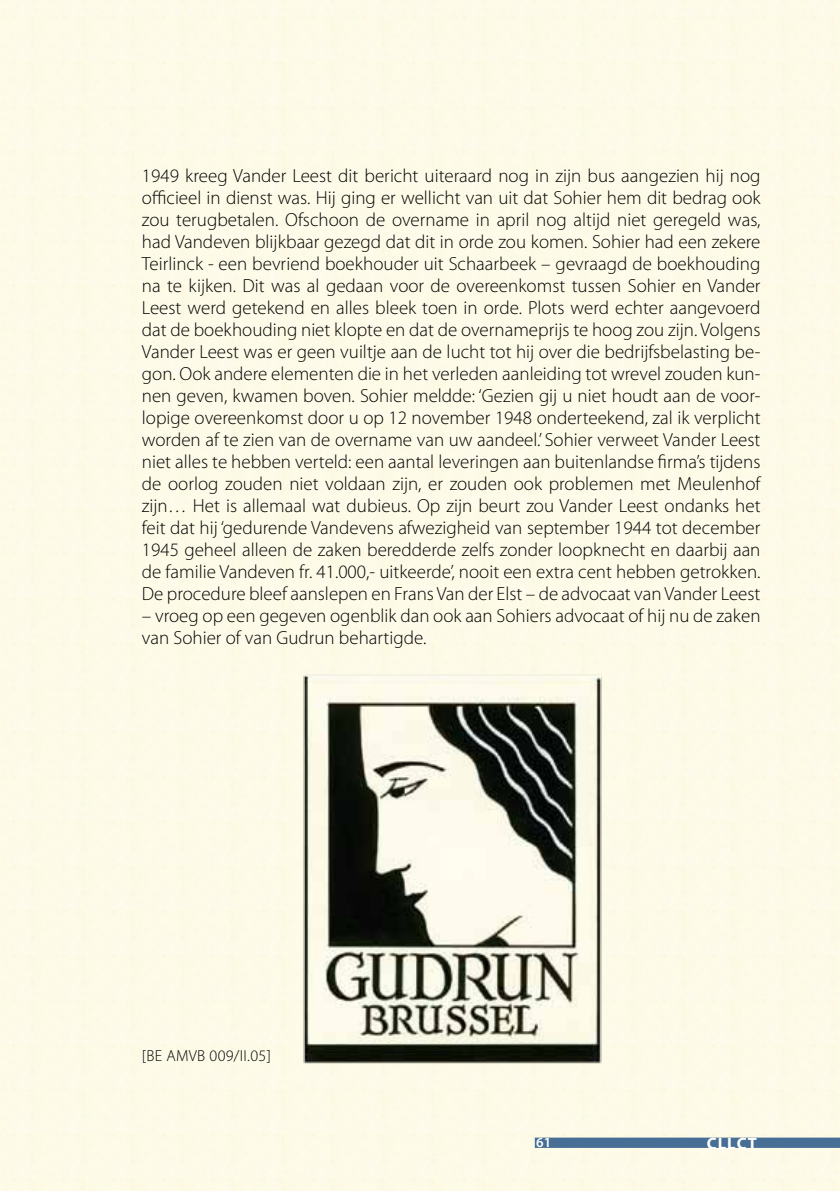
<style>
.page{position:relative;width:840px;height:1191px;background:#fff}
.page>*{position:absolute;margin:0;border:0;box-sizing:border-box;transform-origin:0 0}
.t1{font:300 19px/22px "Myriad Pro";color:#000;text-align:justify}
.t2{font:700 16.6px "Myriad Pro";letter-spacing:.055em;color:#fff}
.t3{font:300 16px "Myriad Pro";letter-spacing:.02em;color:#000}
.t4{font:600 14px "Myriad Pro";color:#fff}
</style>
<div class="page">
<div style="left:0;top:0;width:839px;height:1191px;background:#fefbe8"></div>
<div style="left:534px;top:1137px;width:305px;height:10px;background:#476e95"></div>
<img style="left:292px;top:665px;width:318px;height:408px">
<p class="t1" style="left:142px;top:164px;width:620px">1949 kreeg Vander Leest dit bericht uiteraard nog in zijn bus aangezien hij nog officieel in dienst was. Hij ging er wellicht van uit dat Sohier hem dit bedrag ook zou terugbetalen. Ofschoon de overname in april nog altijd niet geregeld was, had Vandeven blijkbaar gezegd dat dit in orde zou komen. Sohier had een zekere Teirlinck - een bevriend boekhouder uit Schaarbeek – gevraagd de boekhouding na te kijken. Dit was al gedaan voor de overeenkomst tussen Sohier en Vander Leest werd getekend en alles bleek toen in orde. Plots werd echter aangevoerd dat de boekhouding niet klopte en dat de overnameprijs te hoog zou zijn. Volgens Vander Leest was er geen vuiltje aan de lucht tot hij over die bedrijfsbelasting be&shy;gon. Ook andere elementen die in het verleden aanleiding tot wrevel zouden kun&shy;nen geven, kwamen boven. Sohier meldde: ‘Gezien gij u niet houdt aan de voor&shy;lopige overeenkomst door u op 12 november 1948 onderteekend, zal ik verplicht worden af te zien van de overname van uw aandeel.’ Sohier verweet Vander Leest niet alles te hebben verteld: een aantal leveringen aan buitenlandse firma’s tijdens de oorlog zouden niet voldaan zijn, er zouden ook problemen met Meulenhof zijn… Het is allemaal wat dubieus. Op zijn beurt zou Vander Leest ondanks het feit dat hij ‘gedurende Vandevens afwezigheid van september 1944 tot december 1945 geheel alleen de zaken beredderde zelfs zonder loopknecht en daarbij aan de familie Vandeven fr. 41.000,- uitkeerde’, nooit een extra cent hebben getrokken.<br>De procedure bleef aanslepen en Frans Van der Elst – de advocaat van Vander Leest</p>
<p class="t1" style="left:142px;top:605px;width:619px">– vroeg op een gegeven ogenblik dan ook aan Sohiers advocaat of hij nu de zaken van Sohier of van Gudrun behartigde.</p>
<p class="t3" style="left:142px;top:1045px;width:130px">[BE AMVB 009/II.05]</p>
<p class="t4" style="left:536px;top:1133px;width:17px">61</p>
<p class="t2" style="left:706px;top:1132px;width:51px">cllct</p>
</div>
